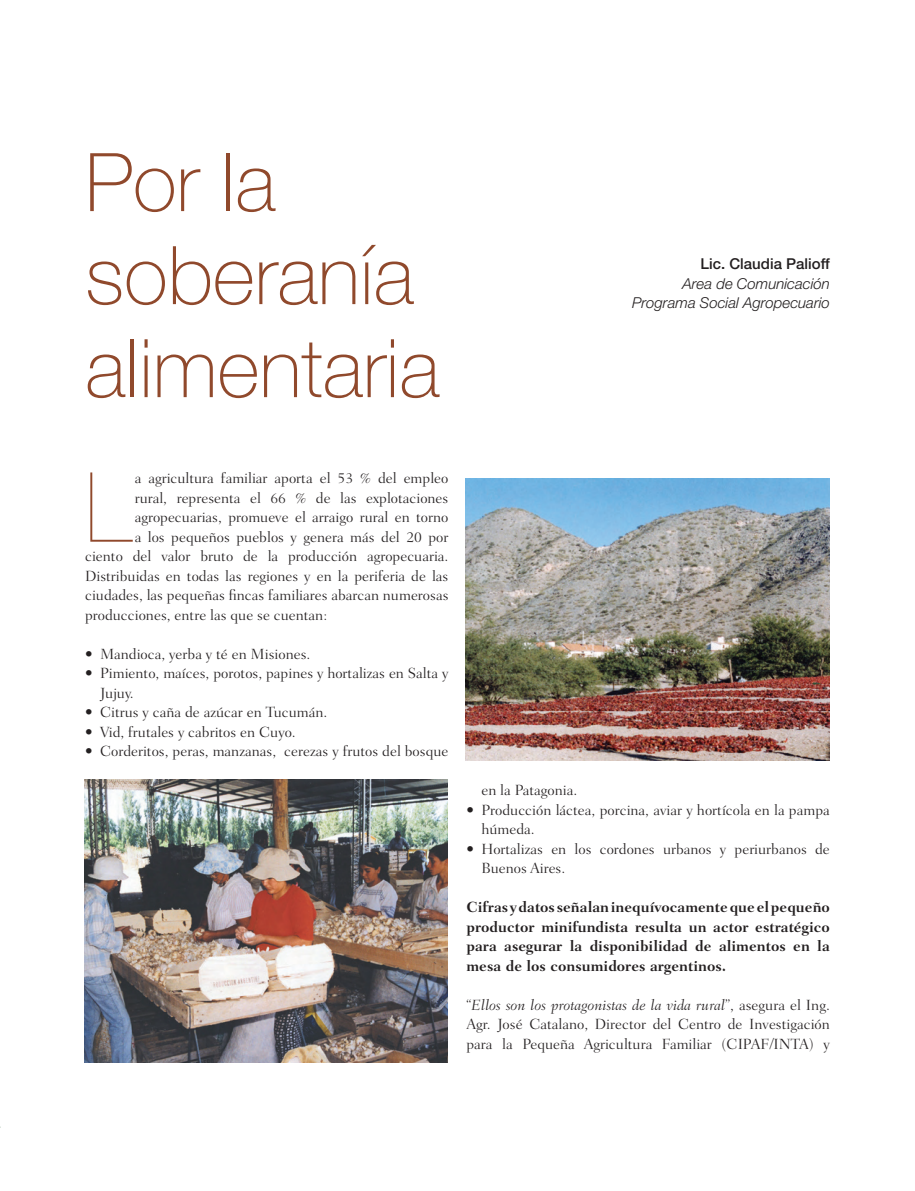
<style>
.page{position:relative;width:915px;height:1191px;background:#fff}
.page>*{position:absolute;margin:0;border:0;box-sizing:border-box;transform-origin:0 0}
.t1{font:200 96.9px "Helvetica Neue LT Std";color:#90492c}
.t2{font:100 81px/93px "Helvetica Neue LT Std";color:#90492c}
.volitas{font:300 15px/19.5px "Fairfield LT Std";color:#231f20}
.t3{font:700 15px/19.5px "Fairfield LT Std";color:#231f20;text-align:justify}
.t4{font:italic 300 15px "Helvetica Neue LT Std";color:#231f20}
.t5{font:500 15px "Helvetica Neue LT Std";color:#231f20}
.s1{font-style:italic}
</style>
<div class="page">
<img style="left:84px;top:780px;width:363px;height:282px">
<img style="left:465px;top:478px;width:363px;height:283px">
<p class="t2" style="left:85px;top:136px;width:356px">Por la soberanía alimentaria</p>
<p class="t5" style="left:700px;top:255px;width:131px">Lic. Claudia Palioff</p>
<p class="t4" style="left:682px;top:274px;width:149px">Area de Comunicación</p>
<p class="t4" style="left:632px;top:294px;width:199px">Programa Social Agropecuario</p>
<p class="t1" style="left:85px;top:451px;width:48px">L</p>
<p class="volitas" style="left:135px;top:468px;width:315px">a agricultura familiar aporta el 53 % del empleo</p>
<p class="volitas" style="left:135px;top:488px;width:315px">rural, representa el 66 % de las explotaciones</p>
<p class="volitas" style="left:135px;top:507px;width:315px">agropecuarias, promueve el arraigo rural en torno</p>
<p class="volitas" style="left:135px;top:527px;width:315px">a los pequeños pueblos y genera más del 20 por</p>
<p class="volitas" style="left:85px;top:546px;width:365px">ciento del valor bruto de la producción agropecuaria.</p>
<p class="volitas" style="left:85px;top:566px;width:365px">Distribuidas en todas las regiones y en la periferia de las</p>
<p class="volitas" style="left:85px;top:585px;width:365px">ciudades, las pequeñas fincas familiares abarcan numerosas</p>
<p class="volitas" style="left:85px;top:605px;width:243px">producciones, entre las que se cuentan:</p>
<p class="volitas" style="left:85px;top:644px;width:227px">• Mandioca, yerba y té en Misiones.</p>
<p class="volitas" style="left:100px;top:663px;width:350px;text-indent:-15px">• Pimiento, maíces, porotos, papines y hortalizas en Salta y<br>Jujuy.</p>
<p class="volitas" style="left:85px;top:702px;width:244px">• Citrus y caña de azúcar en Tucumán.</p>
<p class="volitas" style="left:85px;top:722px;width:212px">• Vid, frutales y cabritos en Cuyo.</p>
<p class="volitas" style="left:85px;top:741px;width:365px">• Corderitos, peras, manzanas, cerezas y frutos del bosque</p>
<p class="volitas" style="left:481px;top:780px;width:97px">en la Patagonia.</p>
<p class="volitas" style="left:481px;top:800px;width:350px;text-indent:-15px">• Producción láctea, porcina, aviar y hortícola en la pampa húmeda.</p>
<p class="volitas" style="left:481px;top:839px;width:350px;text-indent:-15px">• Hortalizas en los cordones urbanos y periurbanos de<br>Buenos Aires.</p>
<p class="t3" style="left:466px;top:897px;width:365px">Cifras y datos señalan inequívocamente que el pequeño productor minifundista resulta un actor estratégico para asegurar la disponibilidad de alimentos en la mesa de los consumidores argentinos.</p>
<p class="volitas" style="left:466px;top:995px;width:365px;text-align:justify">“<span class="s1">Ellos son los protagonistas de la vida rural</span>”, asegura el Ing.<br>Agr. José Catalano, Director del Centro de Investigación para la Pequeña Agricultura Familiar (CIPAF/INTA) y</p>
</div>
